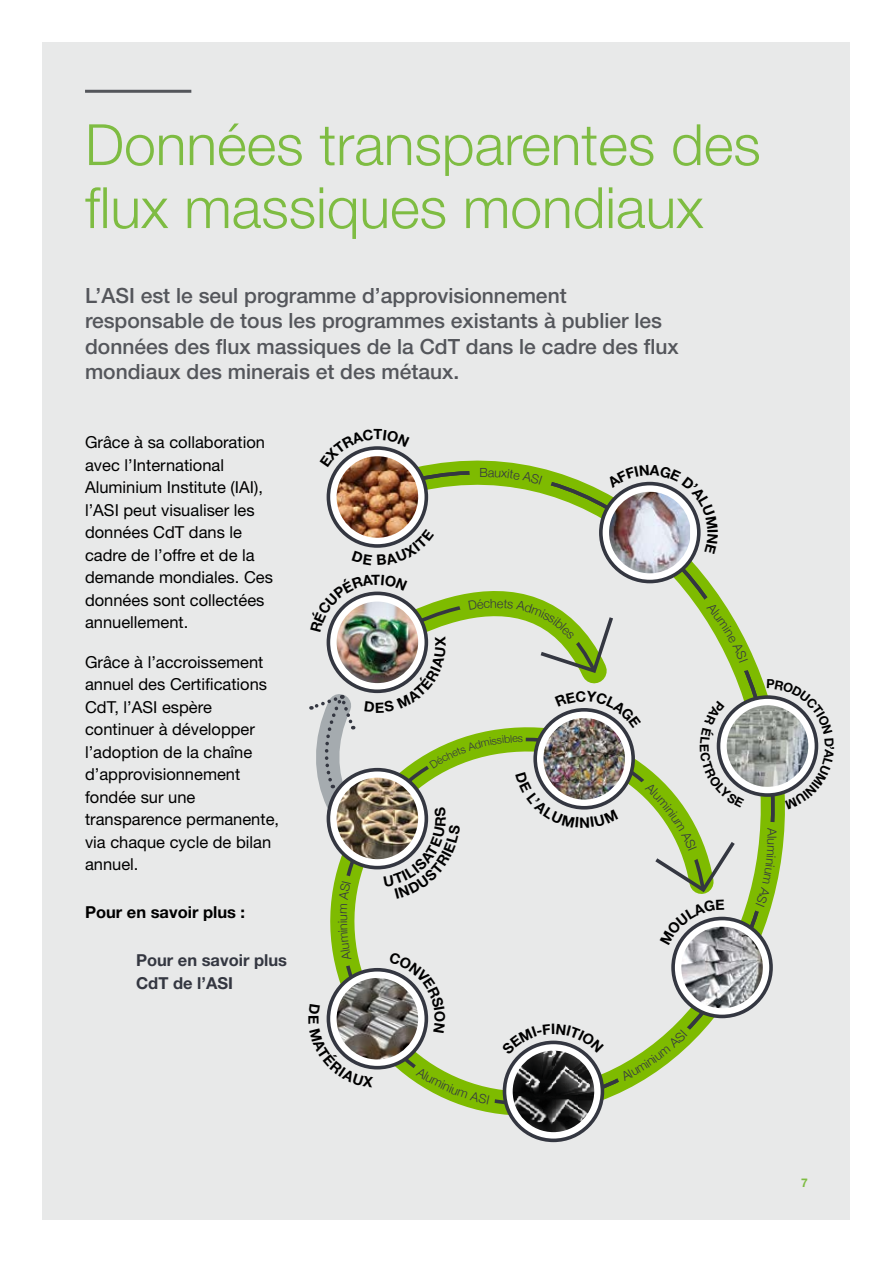
<style>
.page{position:relative;width:893px;height:1263px;background:#fff}
.page>*{position:absolute;margin:0;border:0;box-sizing:border-box;transform-origin:0 0}
.t1{font:300 57px/63px "Helvetica Neue LT";color:#7ebc42}
.t2{font:500 21px/25.5px "Helvetica Neue LT";color:#54565b}
.t3{font:16.5px/22.5px "Helvetica Neue LT";color:#000}
.t4{font:700 16.5px/22.5px "Helvetica Neue LT";color:#343741}
.t5{font:700 16.5px "Helvetica Neue LT";color:#000}
.t6{font:300 12.6px "Helvetica Neue";color:#343741}
.t7{font:700 12px "Helvetica Neue LT";color:#7ebc42}
</style>
<div class="page">
<div style="left:43px;top:43px;width:807px;height:1177px;background:#e8e9e9"></div>
<hr style="left:85px;top:90px;width:106px;height:3px;background:#54565b">
<svg style="left:504px;top:1042px;width:98px;height:98px"></svg>
<img style="left:513px;top:1050px;width:81px;height:82px;border-radius:41px">
<svg style="left:309px;top:446px;width:510px;height:665px"></svg>
<h1 class="t1" style="left:85px;top:112px;width:677px">Données transparentes des flux massiques mondiaux</h1>
<p class="t2" style="left:85px;top:282px;width:595px">L’ASI est le seul programme d’approvisionnement responsable de tous les programmes existants à publier les données des flux massiques de la CdT dans le cadre des flux mondiaux des minerais et des métaux.</p>
<p class="t3" style="left:85px;top:431px;width:189px">Grâce à sa collaboration avec l’International<br>Aluminium Institute (IAI), l’ASI peut visualiser les données CdT dans le cadre de l’offre et de la demande mondiales. Ces données sont collectées annuellement.</p>
<p class="t3" style="left:85px;top:650px;width:196px">Grâce à l’accroissement annuel des Certifications<br>CdT, l’ASI espère continuer à développer l’adoption de la chaîne d’approvisionnement fondée sur une transparence permanente, via chaque cycle de bilan annuel.</p>
<p class="t5" style="left:85px;top:902px;width:162px">Pour en savoir plus :</p>
<p class="t4" style="left:136px;top:949px;width:152px">Pour en savoir plus<br>CdT de l’ASI</p>
<p class="t6" style="left:332px;top:920px;width:8px;rotate:-90deg">u</p>
<p class="t6" style="left:480px;top:462px;width:10px">B</p>
<p class="t6" style="left:782px;top:836px;width:4px;rotate:90deg">l</p>
<p class="t7" style="left:801px;top:1175px;width:8px">7</p>
</div>
